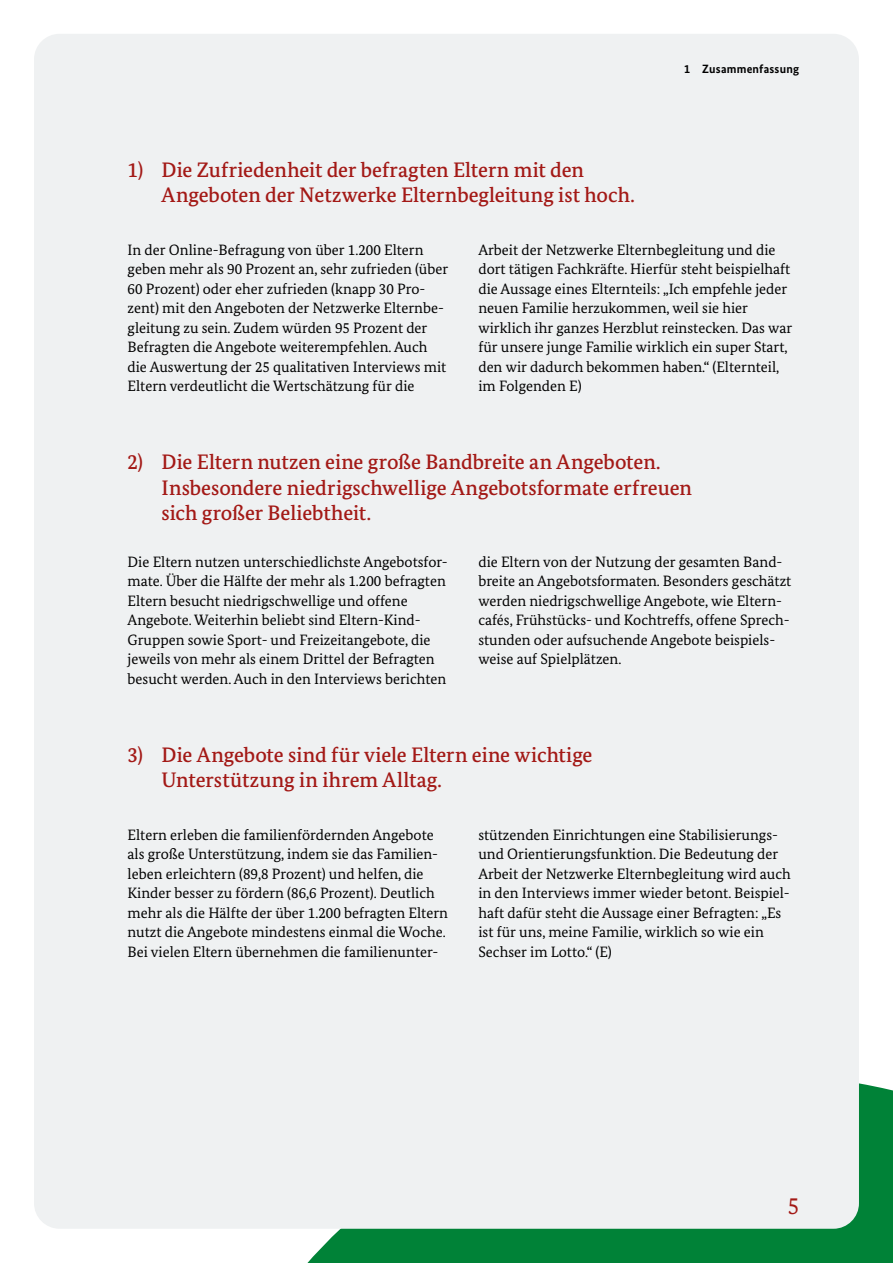
<style>
.page{position:relative;width:893px;height:1263px;background:#fff}
.page>*{position:absolute;margin:0;border:0;box-sizing:border-box;transform-origin:0 0}
.t1{font:24px "Bundes Serif";color:#a31916}
.A4_V_C-Inhalt_HL_C-03-H2-HL_2_2Sp_aNr_ro{font:500 21px/25.5px "Bundes Serif";letter-spacing:-.005em;color:#a31916}
.A4_V_D-Inhalt_IS_D-01_1-P-FT{font:15px/19.5px "Bundes Serif";color:#000}
.t2{font:700 12px "Bundes Sans";letter-spacing:.015em;color:#000}
</style>
<div class="page">
<div style="left:307px;top:1083px;width:586px;height:180px;background:#008237"></div>
<div style="left:34px;top:34px;width:825px;height:1195px;background:#eff1f2;border-radius:26px"></div>
<p class="t2" style="left:684px;top:62px;width:116px">1 Zusammenfassung</p>
<h2 class="A4_V_C-Inhalt_HL_C-03-H2-HL_2_2Sp_aNr_ro" style="left:162px;top:157px;width:475px;text-indent:-34px">1) Die Zufriedenheit der befragten Eltern mit den<br>Angeboten der Netzwerke Elternbegleitung ist hoch.</h2>
<p class="A4_V_D-Inhalt_IS_D-01_1-P-FT" style="left:128px;top:240px;width:322px">In der Online-Befragung von über 1.200 Eltern geben mehr als 90 Prozent an, sehr zufrieden (über 60 Prozent) oder eher zufrieden (knapp 30 Pro&shy;zent) mit den Angeboten der Netzwerke Elternbe&shy;gleitung zu sein. Zudem würden 95 Prozent der Befragten die Angebote weiterempfehlen. Auch die Auswertung der 25 qualitativen Interviews mit Eltern verdeutlicht die Wertschätzung für die</p>
<p class="A4_V_D-Inhalt_IS_D-01_1-P-FT" style="left:478px;top:240px;width:315px">Arbeit der Netzwerke Elternbegleitung und die dort tätigen Fachkräfte. Hierfür steht beispielhaft die Aussage eines Elternteils: „Ich empfehle jeder neuen Familie herzukommen, weil sie hier wirklich ihr ganzes Herzblut reinstecken. Das war für unsere junge Familie wirklich ein super Start, den wir dadurch bekommen haben.“ (Elternteil, im Folgenden E)</p>
<h2 class="A4_V_C-Inhalt_HL_C-03-H2-HL_2_2Sp_aNr_ro" style="left:162px;top:449px;width:532px;text-indent:-34px">2) Die Eltern nutzen eine große Bandbreite an Angeboten.<br>Insbesondere niedrigschwellige Angebotsformate erfreuen sich großer Beliebtheit.</h2>
<p class="A4_V_D-Inhalt_IS_D-01_1-P-FT" style="left:128px;top:552px;width:322px">Die Eltern nutzen unterschiedlichste Angebotsfor&shy;mate. Über die Hälfte der mehr als 1.200 befragten Eltern besucht niedrigschwellige und offene Angebote. Weiterhin beliebt sind Eltern-Kind-Gruppen sowie Sport- und Freizeitangebote, die jeweils von mehr als einem Drittel der Befragten besucht werden. Auch in den Interviews berichten</p>
<p class="A4_V_D-Inhalt_IS_D-01_1-P-FT" style="left:478px;top:552px;width:314px">die Eltern von der Nutzung der gesamten Band&shy;breite an Angebotsformaten. Besonders geschätzt werden niedrigschwellige Angebote, wie Eltern&shy;cafés, Frühstücks- und Kochtreffs, offene Sprech&shy;stunden oder aufsuchende Angebote beispiels&shy;weise auf Spielplätzen.</p>
<h2 class="A4_V_C-Inhalt_HL_C-03-H2-HL_2_2Sp_aNr_ro" style="left:162px;top:742px;width:432px;text-indent:-34px">3) Die Angebote sind für viele Eltern eine wichtige<br>Unterstützung in ihrem Alltag.</h2>
<p class="A4_V_D-Inhalt_IS_D-01_1-P-FT" style="left:128px;top:825px;width:322px">Eltern erleben die familienfördernden Angebote als große Unterstützung, indem sie das Familien&shy;leben erleichtern (89,8 Prozent) und helfen, die Kinder besser zu fördern (86,6 Prozent). Deutlich mehr als die Hälfte der über 1.200 befragten Eltern nutzt die Angebote mindestens einmal die Woche.<br>Bei vielen Eltern übernehmen die familienunter-</p>
<p class="A4_V_D-Inhalt_IS_D-01_1-P-FT" style="left:478px;top:825px;width:314px">stützenden Einrichtungen eine Stabilisierungs&shy;und Orientierungsfunktion. Die Bedeutung der Arbeit der Netzwerke Elternbegleitung wird auch in den Interviews immer wieder betont. Beispiel&shy;haft dafür steht die Aussage einer Befragten: „Es ist für uns, meine Familie, wirklich so wie ein Sechser im Lotto.“ (E)</p>
<h1 class="t1" style="left:787px;top:1191px;width:13px">5</h1>
</div>
